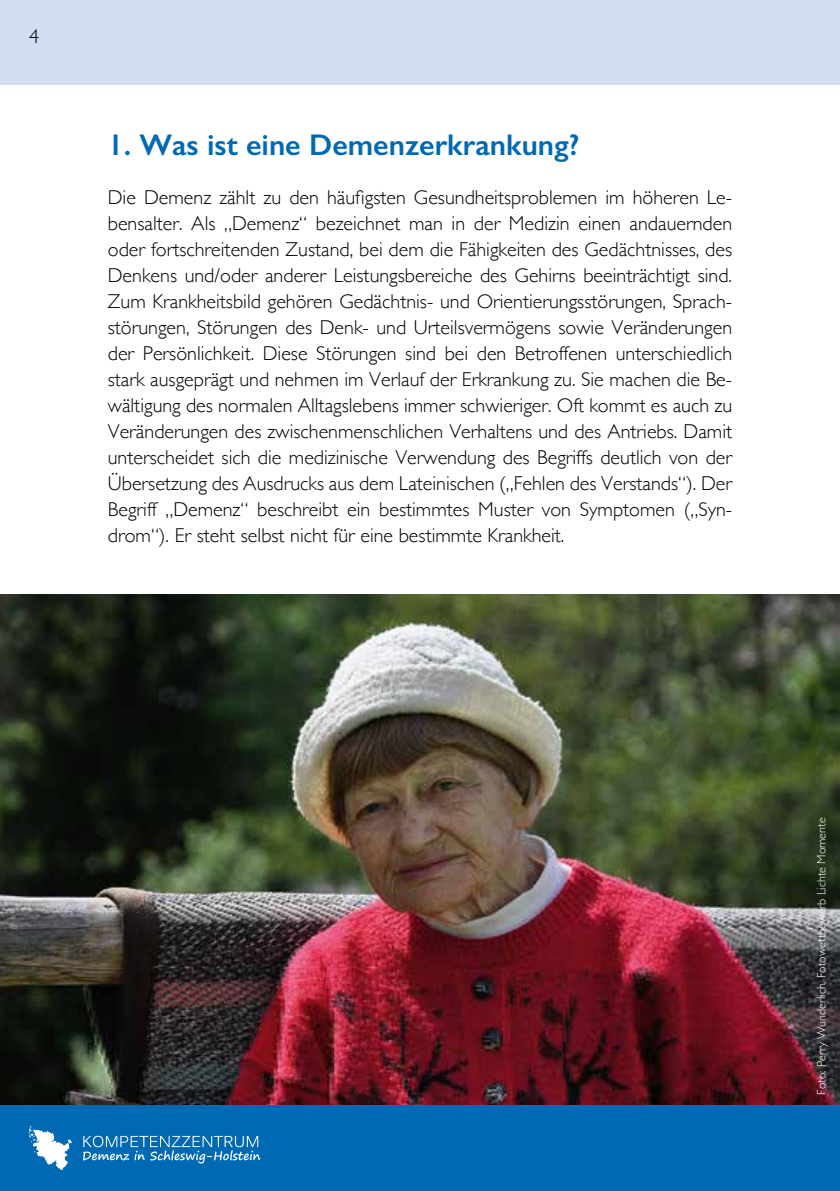
<style>
.page{position:relative;width:840px;height:1191px;background:#fff}
.page>*{position:absolute;margin:0;border:0;box-sizing:border-box;transform-origin:0 0}
.t1{font:600 30px "Gill Sans";color:#0069b4}
.t2{font:300 20px/26px "Gill Sans";color:#000;text-align:justify}
.t3{font:300 12px "Gill Sans";color:#fff}
</style>
<div class="page">
<div style="left:0;top:1104px;width:839px;height:87px;background:#0069b4"></div>
<svg style="left:29px;top:1125px;width:43px;height:45px"></svg>
<svg style="left:83px;top:1135px;width:177px;height:28px"></svg>
<div style="left:0;top:0;width:839px;height:84px;background:#d3ddf2"></div>
<img style="left:0;top:594px;width:839px;height:510px">
<p class="t2" style="left:29px;top:23px;width:11px">4</p>
<h1 class="t1" style="left:108px;top:127px;width:473px">1. Was ist eine Demenzerkrankung?</h1>
<p class="t2" style="left:108px;top:183px;width:625px">Die Demenz zählt zu den häufigsten Gesundheitsproblemen im höheren Le&shy;bensalter. Als „Demenz“ bezeichnet man in der Medizin einen andauernden oder fortschreitenden Zustand, bei dem die Fähigkeiten des Gedächtnisses, des Denkens und/oder anderer Leistungsbereiche des Gehirns beeinträchtigt sind.<br>Zum Krankheitsbild gehören Gedächtnis- und Orientierungsstörungen, Sprach&shy;störungen, Störungen des Denk- und Urteilsvermögens sowie Veränderungen der Persönlichkeit. Diese Störungen sind bei den Betroffenen unterschiedlich stark ausgeprägt und nehmen im Verlauf der Erkrankung zu. Sie machen die Be&shy;wältigung des normalen Alltagslebens immer schwieriger. Oft kommt es auch zu Veränderungen des zwischenmenschlichen Verhaltens und des Antriebs. Damit unterscheidet sich die medizinische Verwendung des Begriffs deutlich von der Übersetzung des Ausdrucks aus dem Lateinischen („Fehlen des Verstands“). Der Begriff „Demenz“ beschreibt ein bestimmtes Muster von Symptomen („Syn&shy;drom“). Er steht selbst nicht für eine bestimmte Krankheit.</p>
<p class="t3" style="left:811px;top:1094px;width:278px;rotate:-90deg">Foto: Perry Wunderlich, Fotowettbewerb Lichte Momente</p>
</div>
